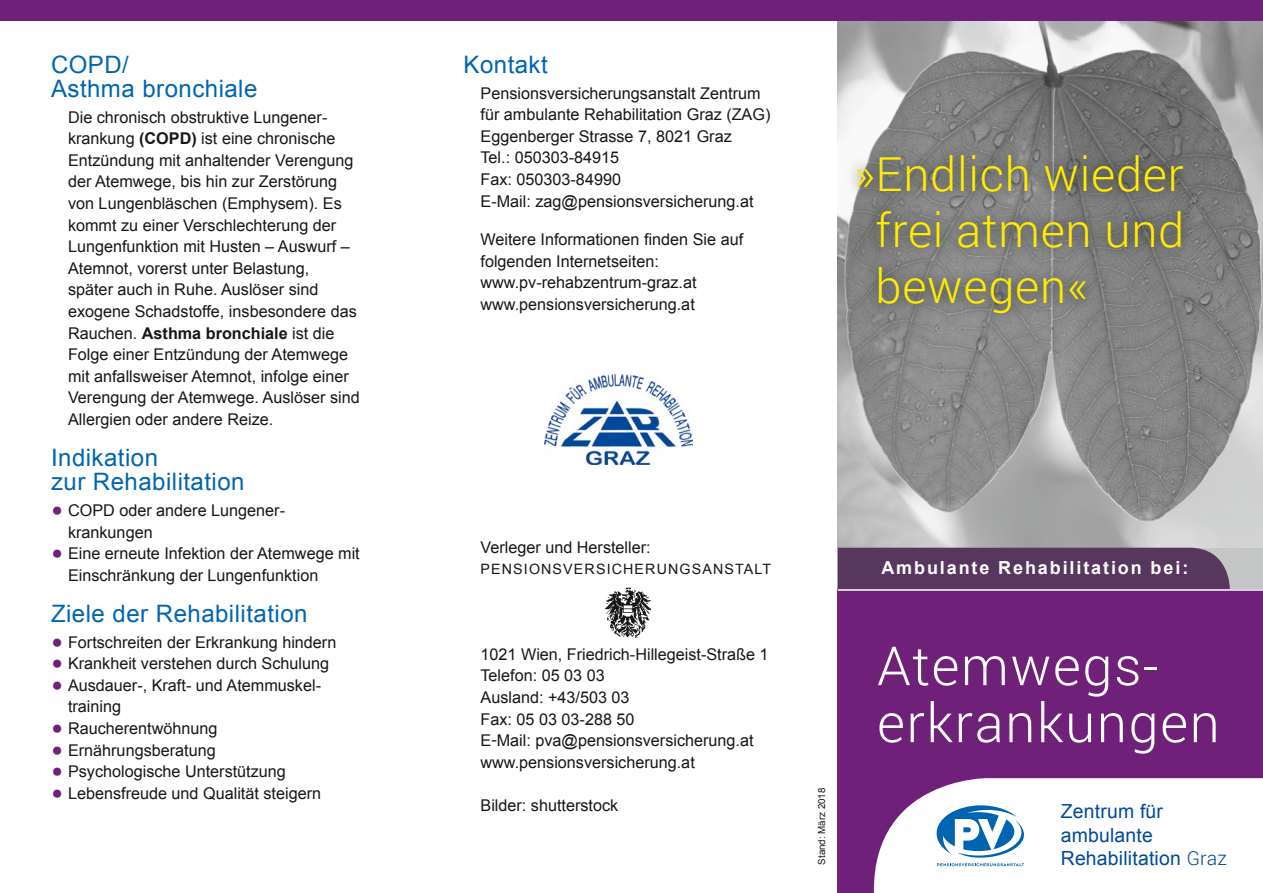
<style>
.page{position:relative;width:1263px;height:893px;background:#fff}
.page>*{position:absolute;margin:0;border:0;box-sizing:border-box;transform-origin:0 0}
.H1-Foldertitel{font:300 54px/57px "Roboto";letter-spacing:.03em;color:#fff}
.t1{font:300 46.95px/56.2px "Roboto";letter-spacing:.015em;color:#ffed00;text-align:justify}
.t2{font:24px/24px "Arial";letter-spacing:.02em;color:#0065b1}
.t3{font:19.35px/23.2px "Arial";letter-spacing:.01em;color:#00499b}
.t4{font:700 18px "Arial";letter-spacing:.105em;color:#fff}
.G{font:16.2px/21.6px "Arial PVA";color:#181716}
.Impressum{font:16.2px "Arial PVA";color:#181716}
.Impressum-2{font:14.25px "Arial PVA";letter-spacing:.08em;color:#181716}
.Stand{font:9.75px "Arial PVA";color:#181716}
.s1{font-weight:700}
.s2{font-family:"Cala";font-weight:300;font-size:33px;color:#6f217a}
.s3{font-family:"Roboto";font-weight:300}
</style>
<div class="page">
<img style="left:838px;top:21px;width:425px;height:527px">
<div style="left:838px;top:548px;width:392px;height:41px;background:#58375e"></div>
<div style="left:838px;top:589px;width:425px;height:304px;background:#6f217a"></div>
<div style="left:0;top:0;width:1263px;height:20px;background:#6f217a"></div>
<div style="left:844px;top:141px;width:352px;height:186px;background:#181716;opacity:.75"></div>
<hr style="left:838px;top:589px;width:425px;height:2px;background:#fff">
<svg style="left:874px;top:778px;width:389px;height:115px;background:#eaeaf3"></svg>
<img style="left:605px;top:587px;width:46px;height:50px">
<img style="left:545px;top:374px;width:147px;height:91px">
<h2 class="t2" style="left:51px;top:53px;width:208px">COPD/<br>Asthma bronchiale</h2>
<p class="G" style="left:68px;top:106px;width:293px">Die chronisch obstruktive Lungener&shy;krankung <span class="s1">(COPD)</span> ist eine chronische Entzündung mit anhaltender Verengung der Atemwege, bis hin zur Zerstörung von Lungenbläschen (Emphysem). Es kommt zu einer Verschlechterung der Lungenfunktion mit Husten – Auswurf – Atemnot, vorerst unter Belastung,<br>später auch in Ruhe. Auslöser sind exogene Schadstoffe, insbesondere das Rauchen. <span class="s1">Asthma bronchiale</span> ist die Folge einer Entzündung der Atemwege mit anfallsweiser Atemnot, infolge einer Verengung der Atemwege. Auslöser sind Allergien oder andere Reize.</p>
<h2 class="t2" style="left:51px;top:446px;width:195px">Indikation<br>zur Rehabilitation</h2>
<p class="G" style="left:68px;top:499px;width:218px;text-indent:-17px"><span class="s2">•</span> COPD oder andere Lungener&shy;krankungen</p>
<p class="G" style="left:68px;top:542px;width:293px;text-indent:-17px"><span class="s2">•</span> Eine erneute Infektion der Atemwege mit<br>Einschränkung der Lungenfunktion</p>
<h2 class="t2" style="left:51px;top:601px;width:258px">Ziele der Rehabilitation</h2>
<p class="G" style="left:51px;top:631px;width:287px"><span class="s2">•</span> Fortschreiten der Erkrankung hindern</p>
<p class="G" style="left:51px;top:653px;width:280px"><span class="s2">•</span> Krankheit verstehen durch Schulung</p>
<p class="G" style="left:68px;top:674px;width:254px;text-indent:-17px"><span class="s2">•</span> Ausdauer-, Kraft- und Atemmuskel&shy;training</p>
<p class="G" style="left:51px;top:717px;width:168px"><span class="s2">•</span> Raucherentwöhnung</p>
<p class="G" style="left:51px;top:739px;width:166px"><span class="s2">•</span> Ernährungsberatung</p>
<p class="G" style="left:51px;top:761px;width:236px"><span class="s2">•</span> Psychologische Unterstützung</p>
<p class="G" style="left:51px;top:782px;width:272px"><span class="s2">•</span> Lebensfreude und Qualität steigern</p>
<h2 class="t2" style="left:463px;top:53px;width:86px">Kontakt</h2>
<p class="G" style="left:480px;top:82px;width:291px">Pensionsversicherungsanstalt Zentrum für ambulante Rehabilitation Graz (ZAG)</p>
<p class="G" style="left:480px;top:125px;width:253px">Eggenberger Strasse 7, 8021 Graz</p>
<p class="G" style="left:480px;top:147px;width:140px">Tel.: 050303-84915</p>
<p class="G" style="left:480px;top:168px;width:142px">Fax: 050303-84990</p>
<p class="G" style="left:480px;top:190px;width:275px">E-Mail: zag@pensionsversicherung.at</p>
<p class="G" style="left:480px;top:229px;width:264px">Weitere Informationen finden Sie auf folgenden Internetseiten:</p>
<p class="G" style="left:480px;top:272px;width:218px">www.pv-rehabzentrum-graz.at</p>
<p class="G" style="left:480px;top:293px;width:216px">www.pensionsversicherung.at</p>
<h2 class="t1" style="left:876px;top:144px;width:310px;text-indent:-22px">»Endlich wieder frei atmen und bewegen«</h2>
<p class="Impressum" style="left:480px;top:536px;width:172px">Verleger und Hersteller:</p>
<p class="Impressum-2" style="left:480px;top:560px;width:292px">PENSIONSVERSICHERUNGSANSTALT</p>
<p class="Impressum" style="left:480px;top:643px;width:290px">1021 Wien, Friedrich-Hillegeist-Straße 1</p>
<p class="Impressum" style="left:480px;top:664px;width:126px">Telefon: 05 03 03</p>
<p class="Impressum" style="left:480px;top:686px;width:151px">Ausland: +43/503 03</p>
<p class="Impressum" style="left:480px;top:708px;width:155px">Fax: 05 03 03-288 50</p>
<p class="Impressum" style="left:480px;top:729px;width:275px">E-Mail: pva@pensionsversicherung.at</p>
<p class="Impressum" style="left:480px;top:751px;width:216px">www.pensionsversicherung.at</p>
<p class="Impressum" style="left:480px;top:794px;width:139px">Bilder: shutterstock</p>
<p class="Stand" style="left:815px;top:865px;width:78px;rotate:-90deg">Stand: März 2018</p>
<p class="t4" style="left:881px;top:555px;width:308px">Ambulante Rehabilitation bei:</p>
<h1 class="H1-Foldertitel" style="left:877px;top:636px;width:344px">Atemwegs&shy;erkrankungen</h1>
<p class="t3" style="left:1061px;top:800px;width:168px">Zentrum für ambulante<br>Rehabilitation <span class="s3">Graz</span></p>
</div>
